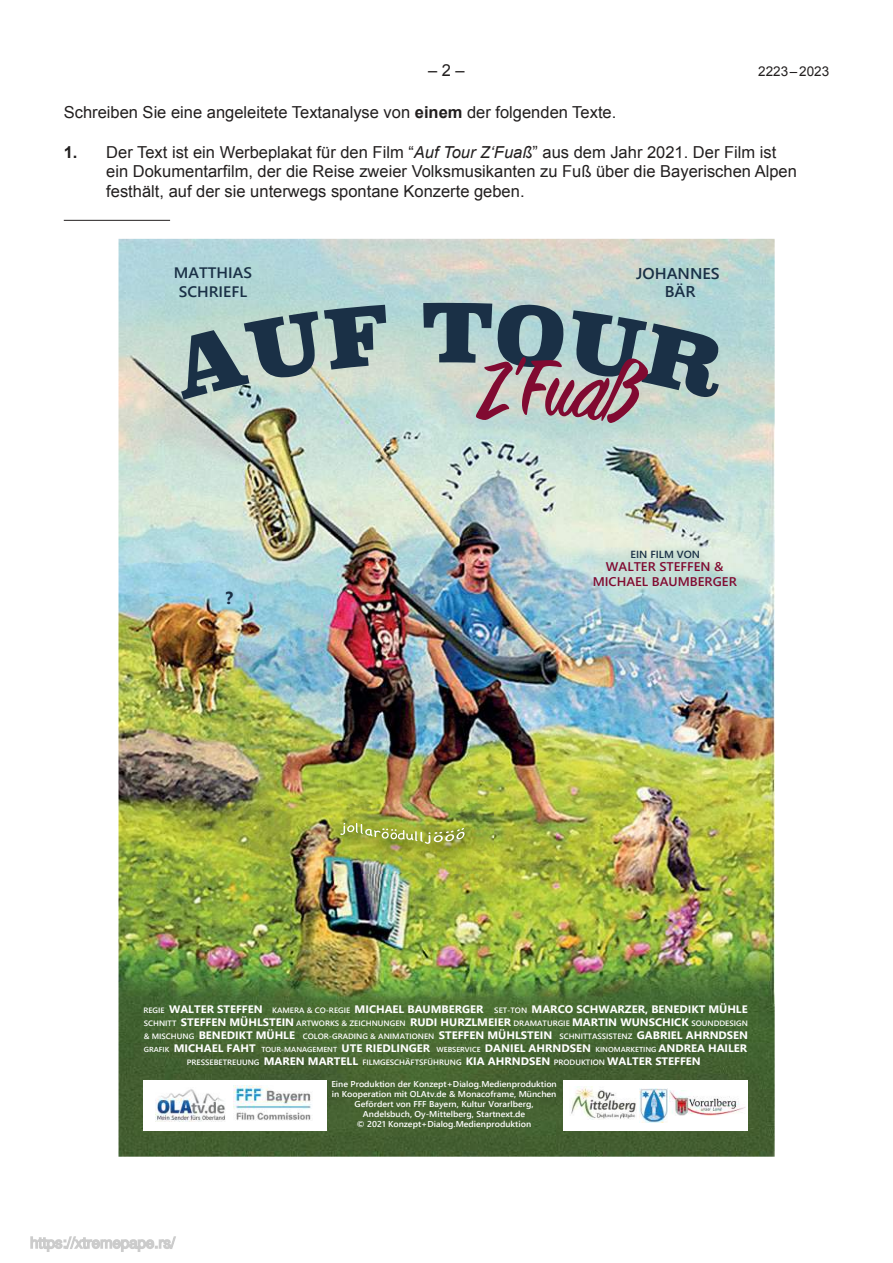
<style>
.page{position:relative;width:893px;height:1263px;background:#fff}
.page>*{position:absolute;margin:0;border:0;box-sizing:border-box;transform-origin:0 0}
.t1{font:700 17.4px "Segoe UI";color:#1a3046}
.t2{font:16.5px/19.8px "Arial";color:#221f1f}
.t3{font:600 15.6px/18.8px "Segoe UI";color:#1a3046;text-align:center;scale:1.04 1}
.t4{font:600 15.15px/18.1px "Segoe UI";color:#1a3046;text-align:center;scale:1.04 1}
.t5{font:13.5px "Arial";color:#221f1f}
.t6{font:600 12.6px/15.1px "Segoe UI";color:#810a31;text-align:center;scale:1.04 1}
.t7{font:700 10.8px "Segoe UI";color:#fff;scale:1.04 1}
.t8{font:600 10.35px "Segoe UI";color:#1a3046;scale:1.04 1}
.t9{font:600 8.55px/10.2px "Segoe UI";color:#fff;text-align:center;scale:1.04 1}
.t10{font:600 7.8px/13px "Segoe UI";color:#fff;scale:1.04 1}
.s1{font-weight:700}
.s2{font-style:italic}
.s3{font-weight:600;font-size:7.8px}
.s4{font-weight:700;font-size:10.8px}
.s5{font-weight:600;font-size:7.2px}
</style>
<div class="page">
<hr style="left:64px;top:220px;width:106px;height:1px;background:#221f1f">
<img style="left:119px;top:239px;width:656px;height:918px">
<svg style="left:181px;top:311px;width:137px;height:89px;background:#82989a"></svg>
<svg style="left:324px;top:305px;width:62px;height:65px;background:#657b83"></svg>
<svg style="left:423px;top:303px;width:296px;height:121px;background:#899198"></svg>
<img style="left:322px;top:805px;width:171px;height:68px">
<svg style="left:340px;top:823px;width:125px;height:21px;background:#a6b250"></svg>
<div style="left:143px;top:1080px;width:183px;height:50px;background:#fff"></div>
<div style="left:563px;top:1080px;width:184px;height:51px;background:#fff"></div>
<img style="left:156px;top:1089px;width:69px;height:33px">
<img style="left:234px;top:1085px;width:77px;height:36px">
<img style="left:571px;top:1087px;width:65px;height:33px">
<img style="left:640px;top:1088px;width:27px;height:35px">
<img style="left:669px;top:1090px;width:76px;height:26px">
<svg style="left:30px;top:1236px;width:146px;height:16px"></svg>
<p class="t2" style="left:428px;top:62px;width:38px">– 2 –</p>
<p class="t5" style="left:758px;top:66px;width:72px">2223 – 2023</p>
<p class="t2" style="left:64px;top:104px;width:554px">Schreiben Sie eine angeleitete Textanalyse von <span class="s1">einem</span> der folgenden Texte.</p>
<p class="t2" style="left:106px;top:143px;width:692px;text-indent:-43px"><span class="s1">1.</span> Der Text ist ein Werbeplakat für den Film “<span class="s2">Auf Tour Z‘Fuaß</span>” aus dem Jahr 2021. Der Film ist ein Dokumentarfilm, der die Reise zweier Volksmusikanten zu Fuß über die Bayerischen Alpen festhält, auf der sie unterwegs spontane Konzerte geben.</p>
<p class="t4" style="left:174px;top:265px;width:77px">MATTHIAS<br>SCHRIEFL</p>
<p class="t3" style="left:636px;top:265px;width:82px">JOHANNES<br>BƒR</p>
<p class="t8" style="left:630px;top:550px;width:68px">EIN FILM VON</p>
<p class="t1" style="left:226px;top:581px;width:9px">?</p>
<p class="t6" style="left:593px;top:560px;width:140px">WALTER STEFFEN &amp;<br>MICHAEL BAUMBERGER</p>
<p class="t7" style="left:143px;top:1005px;width:583px"><span class="s3">REGIE</span> WALTER STEFFEN <span class="s3">KAMERA &amp; CO-REGIE</span> MICHAEL BAUMBERGER <span class="s3">SET-TON</span> MARCO SCHWARZER, BENEDIKT M‹HLE</p>
<p class="t10" style="left:144px;top:1018px;width:583px">SCHNITT <span class="s4">STEFFEN M‹HLSTEIN</span> ARTWORKS &amp; ZEICHNUNGEN <span class="s4">RUDI HURZLMEIER</span> DRAMATURGIE <span class="s4">MARTIN WUNSCHICK</span> SOUNDDESIGN &amp; MISCHUNG <span class="s4">BENEDIKT M‹HLE</span> COLOR-GRADING &amp; ANIMATIONEN <span class="s4">STEFFEN M‹HLSTEIN</span> SCHNITTASSISTENZ <span class="s4">GABRIEL AHRNDSEN</span></p>
<p class="t7" style="left:144px;top:1045px;width:582px"><span class="s5">GRAFIK</span> MICHAEL FAHT <span class="s5">TOUR-MANAGEMENT</span> UTE RIEDLINGER <span class="s5">WEBSERVICE</span> DANIEL AHRNDSEN <span class="s5">KINOMARKETING</span> ANDREA HAILER</p>
<p class="t10" style="left:187px;top:1057px;width:496px">PRESSEBETREUUNG <span class="s4">MAREN MARTELL</span> FILMGESCHƒFTSF‹HRUNG <span class="s4">KIA AHRNDSEN</span> PRODUKTION <span class="s4">WALTER STEFFEN</span></p>
<p class="t9" style="left:331px;top:1079px;width:218px">Eine Produktion der Konzept+Dialog.Medienproduktion in Kooperation mit OLAtv.de &amp; Monacoframe, M¸nchen Gefˆrdert von FFF Bayern, Kultur Vorarlberg, Andelsbuch, Oy-Mittelberg, Startnext.de<br>© 2021 Konzept+Dialog.Medienproduktion</p>
</div>
